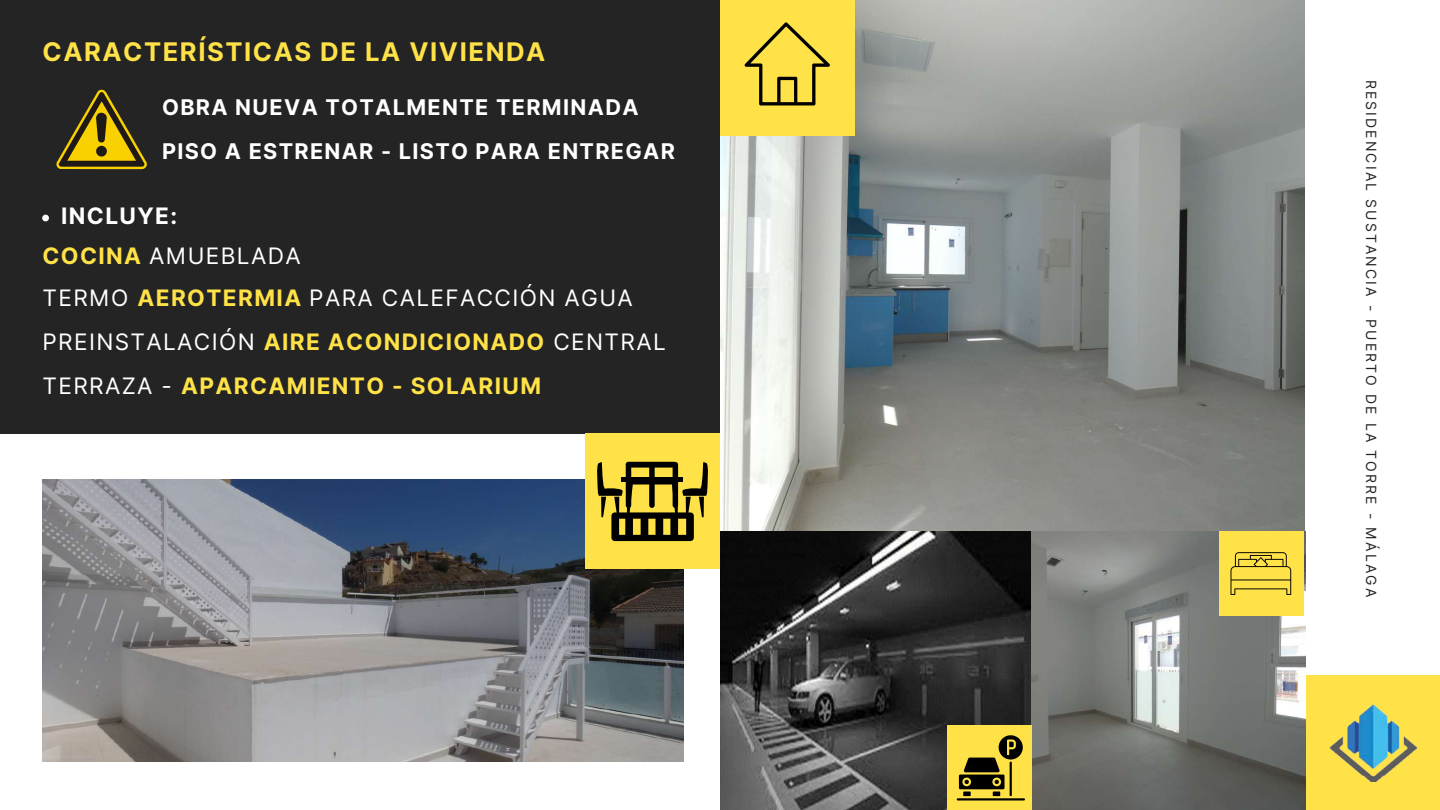
<style>
.page{position:relative;width:1440px;height:810px;background:#fff}
.page>*{position:absolute;margin:0;border:0;box-sizing:border-box;transform-origin:0 0}
.t1{font:700 25.7px "Inter";letter-spacing:.06em;color:#ffe247}
.t2{font:700 22.7px/44.4px "Inter";letter-spacing:.06em;color:#ffe247}
.t3{font:22.7px/41.3px "Inter";letter-spacing:.06em;color:#fff}
.t4{font:700 22.7px "Inter";letter-spacing:.06em;color:#fff}
.t5{font:700 21.7px/43.5px "Inter";letter-spacing:.06em;color:#fff}
.t6{font:14px "Inter";letter-spacing:.15em;color:#242424}
.s1{font-weight:700;color:#ffe247}
.s2{font-weight:400;color:#fff}
</style>
<div class="page">
<div style="left:1305px;top:675px;width:135px;height:135px;background:#ffe247"></div>
<img style="left:720px;top:0;width:585px;height:810px">
<div style="left:0;top:0;width:720px;height:434px;background:#242424"></div>
<div style="left:720px;top:0;width:135px;height:135px;background:#ffe247"></div>
<img style="left:43px;top:480px;width:641px;height:282px">
<img style="left:1329px;top:704px;width:89px;height:77px">
<svg style="left:745px;top:22px;width:85px;height:83px"></svg>
<div style="left:947px;top:725px;width:85px;height:85px;background:#ffe247"></div>
<div style="left:1219px;top:531px;width:84px;height:85px;background:#ffe247"></div>
<svg style="left:957px;top:735px;width:68px;height:66px"></svg>
<div style="left:585px;top:434px;width:135px;height:135px;background:#ffe247"></div>
<svg style="left:597px;top:462px;width:111px;height:79px"></svg>
<svg style="left:56px;top:90px;width:91px;height:79px"></svg>
<svg style="left:1231px;top:552px;width:60px;height:43px"></svg>
<svg style="left:42px;top:215px;width:7px;height:6px"></svg>
<p class="t1" style="left:43px;top:36px;width:504px">CARACTERÍSTICAS DE LA VIVIENDA</p>
<p class="t5" style="left:162px;top:86px;width:514px">OBRA NUEVA TOTALMENTE TERMINADA<br>PISO A ESTRENAR - LISTO PARA ENTREGAR</p>
<p class="t4" style="left:61px;top:203px;width:117px">INCLUYE:</p>
<p class="t3" style="left:43px;top:235px;width:592px"><span class="s1">COCINA</span> AMUEBLADA<br>TERMO <span class="s1">AEROTERMIA</span> PARA CALEFACCIÓN AGUA</p>
<p class="t2" style="left:43px;top:319px;width:625px"><span class="s2">PREINSTALACIÓN</span> AIRE ACONDICIONADO <span class="s2">CENTRAL<br>TERRAZA -</span> APARCAMIENTO - SOLARIUM</p>
<p class="t6" style="left:1380px;top:80px;width:519px;rotate:90deg">RESIDENCIAL SUSTANCIA - PUERTO DE LA TORRE - MÁLAGA</p>
</div>
